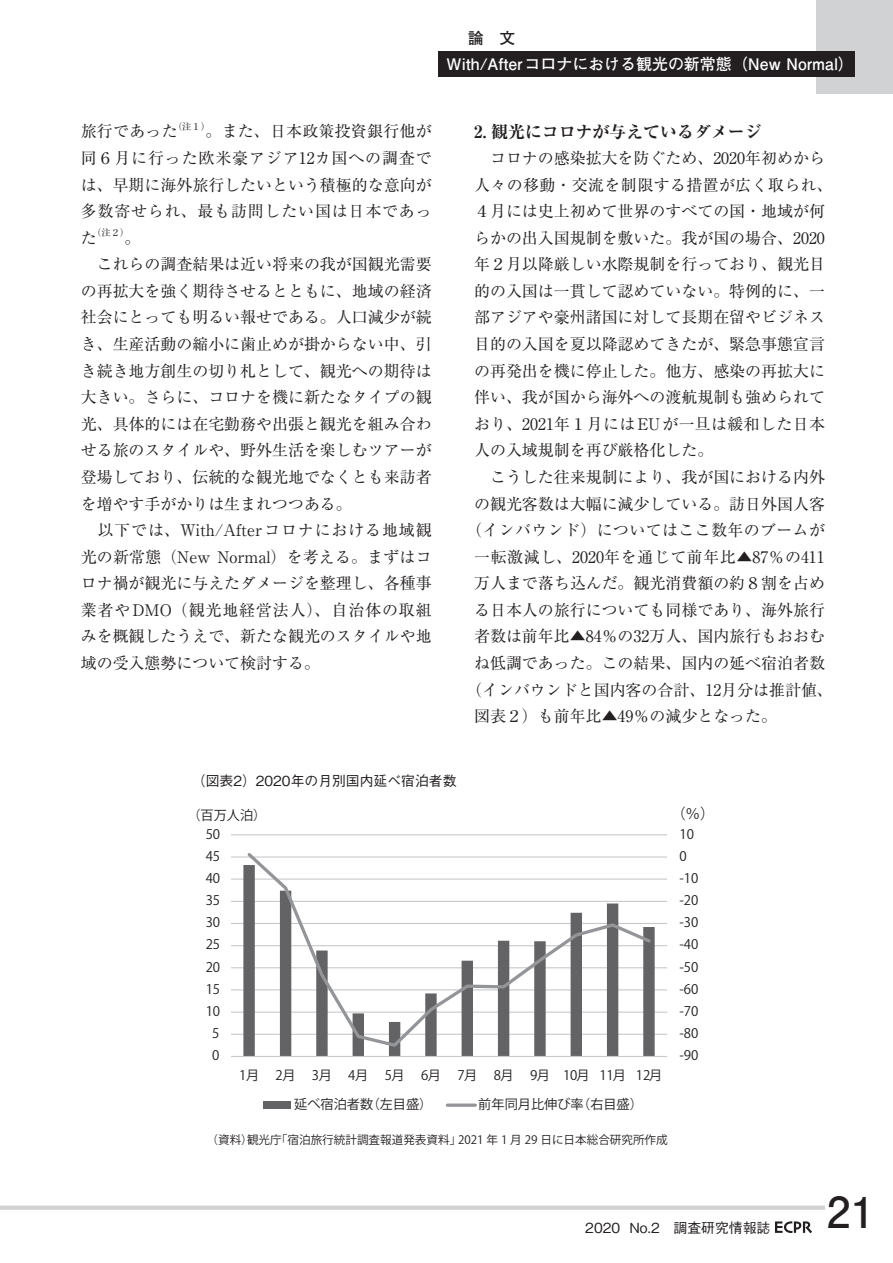
<style>
.page{position:relative;width:893px;height:1263px;background:#fff}
.page>*{position:absolute;margin:0;border:0;box-sizing:border-box;transform-origin:0 0}
.t1{font:700 42.45px "Futo Go B101 Pr 6 N";color:#231f20}
.t2{font:700 expanded 16.95px "Ryumin Pr 6 N";color:#231f20}
.t3{font:15.9px/26.5px "Ryumin Pr 6 N";color:#231f20;text-align:justify}
.t4{font:15.9px "Ryumin Pr 6 N";letter-spacing:.025em;color:#231f20}
.t5{font:700 15.9px "Futo Go B101 Pr 6 N";color:#fff}
.t6{font:15.9px "Ryumin Pr 6 N";letter-spacing:.04em;color:#231f20}
.t7{font:15.9px "Ryumin Pr 6 N";letter-spacing:.02em;color:#231f20}
.t8{font:700 15.9px "Futo Go B101 Pr 6 N";color:#231f20}
.t9{font:14.55px "Koz Go Pro";color:#231f20}
.t10{font:500 13.8px "Gothic BBB Pro";color:#231f20}
.t11{font:500 13.8px "Gothic BBB Pr 6 N";color:#231f20}
.t12{font:13.2px "Koz Go Pro";color:#231f20}
.t13{font:13.2px "Koz Go Pro";letter-spacing:-.04em;color:#231f20}
.t14{font:11.55px "Koz Go Pro";color:#231f20}
.t15{font:9.3px "Ryumin Pr 6 N";color:#231f20}
</style>
<div class="page">
<div style="left:816px;top:0;width:77px;height:94px;background:#d1d2d4"></div>
<div style="left:0;top:1205px;width:825px;height:5px;background:#d1d2d4"></div>
<svg style="left:775px;top:1221px;width:37px;height:12px"></svg>
<div style="left:438px;top:51px;width:417px;height:26px;background:#231f20"></div>
<hr style="left:231px;top:1034px;width:436px;height:1px;background:#c7c8ca">
<hr style="left:231px;top:1011px;width:436px;height:2px;background:#c7c8ca">
<hr style="left:231px;top:989px;width:436px;height:1px;background:#c7c8ca">
<hr style="left:231px;top:967px;width:436px;height:1px;background:#c7c8ca">
<hr style="left:231px;top:945px;width:436px;height:1px;background:#c7c8ca">
<hr style="left:231px;top:923px;width:436px;height:1px;background:#c7c8ca">
<hr style="left:231px;top:901px;width:436px;height:1px;background:#c7c8ca">
<hr style="left:231px;top:878px;width:436px;height:2px;background:#c7c8ca">
<hr style="left:231px;top:856px;width:436px;height:1px;background:#c7c8ca">
<hr style="left:231px;top:834px;width:436px;height:1px;background:#c7c8ca">
<svg style="left:243px;top:865px;width:412px;height:191px"></svg>
<hr style="left:231px;top:1056px;width:436px;height:1px;background:#c7c8ca">
<svg style="left:245px;top:853px;width:408px;height:196px"></svg>
<div style="left:263px;top:1101px;width:28px;height:8px;background:#636366"></div>
<svg style="left:447px;top:1103px;width:28px;height:4px"></svg>
<p class="t8" style="left:468px;top:25px;width:49px">論　文</p>
<p class="t5" style="left:447px;top:51px;width:409px">With/Afterコロナにおける観光の新常態（New Normal）</p>
<p class="t3" style="left:81px;top:117px;width:98px">旅行であった</p>
<p class="t15" style="left:173px;top:119px;width:39px">（注１）</p>
<p class="t3" style="left:81px;top:117px;width:352px;text-indent:125px">。また、日本政策投資銀行他が同６月に行った欧米豪アジア12カ国への調査では、早期に海外旅行したいという積極的な意向が多数寄せられ、最も訪問したい国は日本であった</p>
<p class="t15" style="left:92px;top:225px;width:39px">（注２）</p>
<p class="t3" style="left:81px;top:224px;width:352px;text-align:left;text-indent:44px">。<br>　これらの調査結果は近い将来の我が国観光需要の再拡大を強く期待させるとともに、地域の経済社会にとっても明るい報せである。人口減少が続き、生産活動の縮小に歯止めが掛からない中、引き続き地方創生の切り札として、観光への期待は大きい。さらに、コロナを機に新たなタイプの観光、具体的には在宅勤務や出張と観光を組み合わせる旅のスタイルや、野外生活を楽しむツアーが登場しており、伝統的な観光地でなくとも来訪者を増やす手がかりは生まれつつある。<br>　以下では、With/Afterコロナにおける地域観光の新常態（New Normal）を考える。まずはコロナ禍が観光に与えたダメージを整理し、各種事業者やDMO（観光地経営法人）、自治体の取組みを概観したうえで、新たな観光のスタイルや地域の受入態勢について検討する。</p>
<p class="t2" style="left:474px;top:118px;width:289px">2. 観光にコロナが与えているダメージ</p>
<p class="t3" style="left:474px;top:144px;width:352px">　コロナの感染拡大を防ぐため、2020年初めから</p>
<p class="t4" style="left:474px;top:172px;width:360px">人々の移動・交流を制限する措置が広く取られ、</p>
<p class="t3" style="left:474px;top:197px;width:352px">４月には史上初めて世界のすべての国・地域が何</p>
<p class="t3" style="left:474px;top:224px;width:352px">らかの出入国規制を敷いた。我が国の場合、2020</p>
<p class="t3" style="left:474px;top:250px;width:352px">年２月以降厳しい水際規制を行っており、観光目</p>
<p class="t3" style="left:474px;top:277px;width:352px">的の入国は一貫して認めていない。特例的に、一</p>
<p class="t3" style="left:474px;top:303px;width:352px">部アジアや豪州諸国に対して長期在留やビジネス</p>
<p class="t3" style="left:474px;top:330px;width:352px">目的の入国を夏以降認めてきたが、緊急事態宣言</p>
<p class="t3" style="left:474px;top:356px;width:352px">の再発出を機に停止した。他方、感染の再拡大に</p>
<p class="t3" style="left:474px;top:383px;width:352px">伴い、我が国から海外への渡航規制も強められて</p>
<p class="t7" style="left:474px;top:411px;width:352px">おり、2021年１月にはEUが一旦は緩和した日本</p>
<p class="t3" style="left:474px;top:436px;width:241px">人の入域規制を再び厳格化した。</p>
<p class="t3" style="left:474px;top:463px;width:352px">　こうした往来規制により、我が国における内外</p>
<p class="t3" style="left:474px;top:489px;width:352px">の観光客数は大幅に減少している。訪日外国人客</p>
<p class="t4" style="left:466px;top:518px;width:360px">（インバウンド）についてはここ数年のブームが</p>
<p class="t6" style="left:474px;top:544px;width:352px">一転激減し、2020年を通じて前年比▲87％の411</p>
<p class="t3" style="left:474px;top:569px;width:352px">万人まで落ち込んだ。観光消費額の約８割を占め</p>
<p class="t3" style="left:474px;top:596px;width:352px">る日本人の旅行についても同様であり、海外旅行</p>
<p class="t3" style="left:474px;top:622px;width:352px">者数は前年比▲84％の32万人、国内旅行もおおむ</p>
<p class="t3" style="left:474px;top:649px;width:352px">ね低調であった。この結果、国内の延べ宿泊者数</p>
<p class="t3" style="left:466px;top:675px;width:368px">（インバウンドと国内客の合計、12月分は推計値、</p>
<p class="t3" style="left:474px;top:702px;width:304px">図表２）も前年比▲49％の減少となった。</p>
<p class="t10" style="left:192px;top:770px;width:266px">（図表2）2020年の月別国内延べ宿泊者数</p>
<p class="t12" style="left:187px;top:806px;width:81px">（百万人泊）</p>
<p class="t9" style="left:671px;top:804px;width:45px">（％）</p>
<p class="t12" style="left:206px;top:825px;width:16px">50</p>
<p class="t12" style="left:679px;top:825px;width:16px">10</p>
<p class="t12" style="left:206px;top:847px;width:16px">45</p>
<p class="t12" style="left:679px;top:847px;width:9px">0</p>
<p class="t12" style="left:206px;top:869px;width:16px">40</p>
<p class="t12" style="left:679px;top:869px;width:21px">-10</p>
<p class="t12" style="left:206px;top:892px;width:16px">35</p>
<p class="t12" style="left:679px;top:892px;width:21px">-20</p>
<p class="t12" style="left:206px;top:914px;width:16px">30</p>
<p class="t12" style="left:679px;top:914px;width:21px">-30</p>
<p class="t12" style="left:206px;top:936px;width:16px">25</p>
<p class="t12" style="left:679px;top:936px;width:21px">-40</p>
<p class="t12" style="left:206px;top:958px;width:16px">20</p>
<p class="t12" style="left:679px;top:958px;width:21px">-50</p>
<p class="t12" style="left:206px;top:980px;width:16px">15</p>
<p class="t12" style="left:679px;top:980px;width:21px">-60</p>
<p class="t12" style="left:206px;top:1002px;width:16px">10</p>
<p class="t12" style="left:679px;top:1002px;width:21px">-70</p>
<p class="t12" style="left:212px;top:1025px;width:9px">5</p>
<p class="t12" style="left:679px;top:1025px;width:21px">-80</p>
<p class="t12" style="left:212px;top:1047px;width:9px">0</p>
<p class="t12" style="left:679px;top:1047px;width:21px">-90</p>
<p class="t13" style="left:239px;top:1067px;width:425px">1月 2月 3月 4月 5月 6月 7月 8月 9月 10月 11月 12月</p>
<p class="t12" style="left:294px;top:1096px;width:140px">延べ宿泊者数（左目盛）</p>
<p class="t12" style="left:478px;top:1096px;width:166px">前年同月比伸び率（右目盛）</p>
<p class="t14" style="left:207px;top:1132px;width:463px">（資料）観光庁「宿泊旅行統計調査報道発表資料」2021 年 1 月 29 日に日本総合研究所作成</p>
<p class="t11" style="left:585px;top:1216px;width:187px">2020 No.2　調査研究情報誌</p>
<h1 class="t1" style="left:827px;top:1178px;width:49px">21</h1>
</div>
